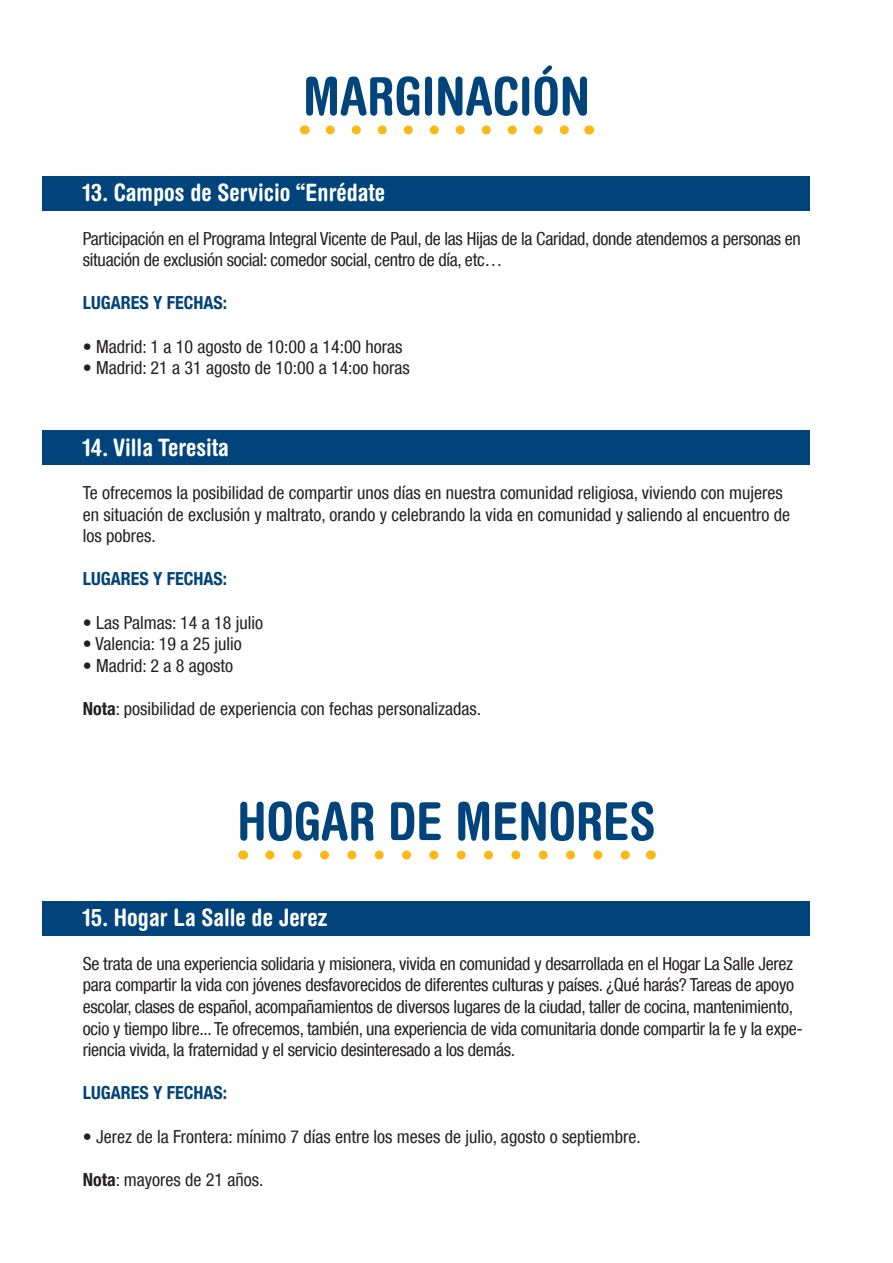
<style>
.page{position:relative;width:893px;height:1263px;background:#fff}
.page>*{position:absolute;margin:0;border:0;box-sizing:border-box;transform-origin:0 0}
.t1{font:700 condensed 52.5px "Helvetica Rounded LT Std";color:#00447b}
.t2{font:700 condensed 24px "Helvetica Rounded LT Std";color:#fff}
.t3{font:condensed 18px/21.6px "Helvetica Neue LT Com";letter-spacing:-.015em;color:#231f20}
.t4{font:700 condensed 18px "Helvetica Neue LT Com";color:#00447b}
.s1{font-weight:700}
</style>
<div class="page">
<div style="left:43px;top:901px;width:767px;height:34px;background:#00447b"></div>
<svg style="left:270px;top:850px;width:360px;height:9px"></svg>
<div style="left:43px;top:431px;width:767px;height:34px;background:#00447b"></div>
<div style="left:43px;top:176px;width:767px;height:34px;background:#00447b"></div>
<svg style="left:330px;top:125px;width:239px;height:9px"></svg>
<p class="t1" style="left:303px;top:64px;width:288px">MARGINACIÓN</p>
<p class="t2" style="left:83px;top:178px;width:304px">13. Campos de Servicio “Enrédate</p>
<p class="t3" style="left:83px;top:227px;width:720px">Participación en el Programa Integral Vicente de Paul, de las Hijas de la Caridad, donde atendemos a personas en situación de exclusión social: comedor social, centro de día, etc…</p>
<p class="t4" style="left:83px;top:292px;width:146px">LUGARES Y FECHAS:</p>
<p class="t3" style="left:83px;top:335px;width:321px">• Madrid: 1 a 10 agosto de 10:00 a 14:00 horas</p>
<p class="t3" style="left:83px;top:357px;width:328px">• Madrid: 21 a 31 agosto de 10:00 a 14:oo horas</p>
<p class="t2" style="left:83px;top:432px;width:147px">14. Villa Teresita</p>
<p class="t3" style="left:83px;top:481px;width:709px">Te ofrecemos la posibilidad de compartir unos días en nuestra comunidad religiosa, viviendo con mujeres en situación de exclusión y maltrato, orando y celebrando la vida en comunidad y saliendo al encuentro de los pobres.</p>
<p class="t4" style="left:83px;top:568px;width:146px">LUGARES Y FECHAS:</p>
<p class="t3" style="left:83px;top:611px;width:182px">• Las Palmas: 14 a 18 julio</p>
<p class="t3" style="left:83px;top:633px;width:160px">• Valencia: 19 a 25 julio</p>
<p class="t3" style="left:83px;top:654px;width:152px">• Madrid: 2 a 8 agosto</p>
<p class="t3" style="left:83px;top:697px;width:400px"><span class="s1">Nota</span>: posibilidad de experiencia con fechas personalizadas.</p>
<p class="t1" style="left:237px;top:789px;width:420px">HOGAR DE MENORES</p>
<p class="t2" style="left:83px;top:903px;width:246px">15. Hogar La Salle de Jerez</p>
<p class="t3" style="left:83px;top:952px;width:721px">Se trata de una experiencia solidaria y misionera, vivida en comunidad y desarrollada en el Hogar La Salle Jerez para compartir la vida con jóvenes desfavorecidos de diferentes culturas y países. ¿Qué harás? Tareas de apoyo escolar, clases de español, acompañamientos de diversos lugares de la ciudad, taller de cocina, mantenimiento, ocio y tiempo libre... Te ofrecemos, también, una experiencia de vida comunitaria donde compartir la fe y la expe&shy;riencia vivida, la fraternidad y el servicio desinteresado a los demás.</p>
<p class="t4" style="left:83px;top:1082px;width:146px">LUGARES Y FECHAS:</p>
<p class="t3" style="left:83px;top:1125px;width:559px">• Jerez de la Frontera: mínimo 7 días entre los meses de julio, agosto o septiembre.</p>
<p class="t3" style="left:83px;top:1168px;width:182px"><span class="s1">Nota</span>: mayores de 21 años.</p>
</div>
